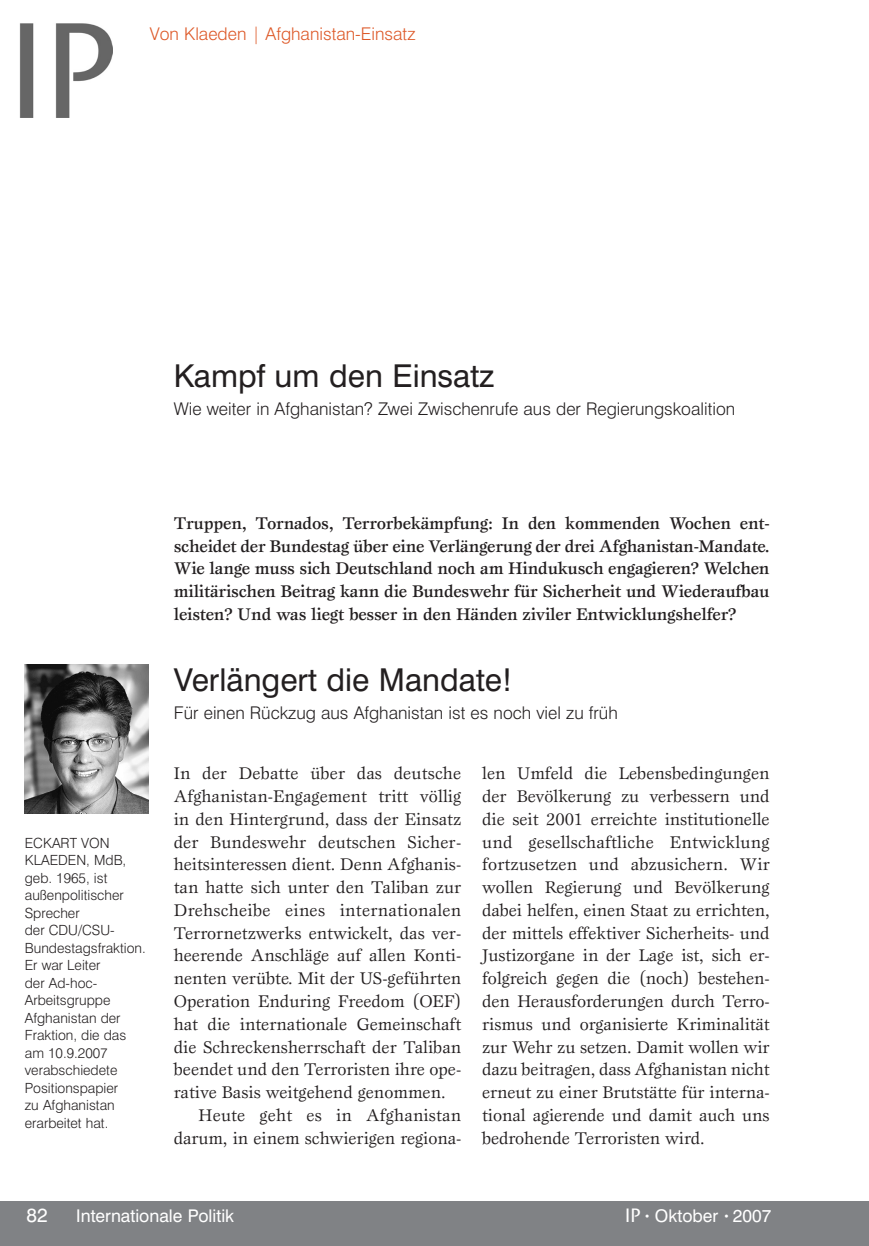
<style>
.page{position:relative;width:869px;height:1246px;background:#fff}
.page>*{position:absolute;margin:0;border:0;box-sizing:border-box;transform-origin:0 0}
.t1{font:31.5px "Swiss 721 BT";color:#231f20}
.t2{font:19.25px "Swiss 721 BT";color:#fff}
.t3{font:17.5px/22.8px "Esprit";color:#231f20;text-align:justify}
.t4{font:500 17.5px/22.8px "Esprit";letter-spacing:-.015em;color:#231f20;text-align:justify}
.t5{font:300 17.5px "Swiss 721 BT";color:#231f20}
.t6{font:17.5px "Swiss 721 BT";color:#fff}
.t7{font:300 17.5px "Swiss 721 BT";color:#dd5827}
.t8{font:300 14px/17.5px "Swiss 721 BT";color:#231f20}
.s1{font-family:"ITC Stone Sans";font-weight:500;font-size:19.25px}
.s2{font-size:10.5px}
</style>
<div class="page">
<div style="left:0;top:1200px;width:868px;height:45px;background:#808285"></div>
<hr style="left:868px;top:1200px;width:1px;height:45px;background:#808285">
<img style="left:20px;top:23px;width:93px;height:95px">
<img style="left:25px;top:664px;width:124px;height:149px">
<p class="t7" style="left:150px;top:23px;width:267px">Von Klaeden | Afghanistan-Einsatz</p>
<h1 class="t1" style="left:174px;top:357px;width:322px">Kampf um den Einsatz</h1>
<p class="t5" style="left:174px;top:398px;width:562px">Wie weiter in Afghanistan? Zwei Zwischenrufe aus der Regierungskoalition</p>
<p class="t4" style="left:174px;top:511px;width:597px">Truppen, Tornados, Terrorbekämpfung: In den kommenden Wochen ent&shy;scheidet der Bundestag über eine Verlängerung der drei Afghanistan-Mandate.<br>Wie lange muss sich Deutschland noch am Hindukusch engagieren? Welchen militärischen Beitrag kann die Bundeswehr für Sicherheit und Wiederaufbau leisten? Und was liegt besser in den Händen ziviler Entwicklungshelfer?</p>
<p class="t8" style="left:25px;top:833px;width:122px">ECKART VON<br>KLAEDEN, MdB, geb. 1965, ist außenpolitischer<br>Sprecher<br>der CDU/CSU-<br>Bundestagsfraktion.<br>Er war Leiter<br>der Ad-hoc-<br>Arbeitsgruppe<br>Afghanistan der<br>Fraktion, die das am 10.9.2007 verabschiedete<br>Positionspapier<br>zu Afghanistan erarbeitet hat.</p>
<h1 class="t1" style="left:174px;top:660px;width:340px">Verlängert die Mandate!</h1>
<p class="t5" style="left:174px;top:701px;width:445px">Für einen Rückzug aus Afghanistan ist es noch viel zu früh</p>
<p class="t3" style="left:174px;top:761px;width:289px">In der Debatte über das deutsche</p>
<p class="t3" style="left:174px;top:784px;width:289px">Afghanistan-Engagement tritt völlig</p>
<p class="t3" style="left:174px;top:807px;width:289px">in den Hintergrund, dass der Einsatz</p>
<p class="t3" style="left:174px;top:830px;width:289px">der Bundeswehr deutschen Sicher-</p>
<p class="t3" style="left:174px;top:852px;width:289px">heitsinteressen dient. Denn Afghanis-</p>
<p class="t3" style="left:174px;top:875px;width:289px">tan hatte sich unter den Taliban zur</p>
<p class="t3" style="left:174px;top:898px;width:289px">Drehscheibe eines internationalen</p>
<p class="t3" style="left:174px;top:921px;width:289px">Terrornetzwerks entwickelt, das ver-</p>
<p class="t3" style="left:174px;top:943px;width:289px">heerende Anschläge auf allen Konti-</p>
<p class="t3" style="left:174px;top:966px;width:289px">nenten verübte. Mit der US-geführten</p>
<p class="t3" style="left:174px;top:989px;width:289px">Operation Enduring Freedom (OEF)</p>
<p class="t3" style="left:174px;top:1012px;width:289px">hat die internationale Gemeinschaft</p>
<p class="t3" style="left:174px;top:1034px;width:289px">die Schreckensherrschaft der Taliban</p>
<p class="t3" style="left:174px;top:1057px;width:289px">beendet und den Terroristen ihre ope-</p>
<p class="t3" style="left:174px;top:1080px;width:273px">rative Basis weitgehend genommen.</p>
<p class="t3" style="left:198px;top:1103px;width:264px">Heute geht es in Afghanistan</p>
<p class="t3" style="left:174px;top:1125px;width:289px">darum, in einem schwierigen regiona-</p>
<p class="t3" style="left:482px;top:761px;width:289px">len Umfeld die Lebensbedingungen der Bevölkerung zu verbessern und die seit 2001 erreichte institutionelle und gesellschaftliche Entwicklung fortzusetzen und abzusichern. Wir wollen Regierung und Bevölkerung dabei helfen, einen Staat zu errichten, der mittels effektiver Sicherheits- und Justizorgane in der Lage ist, sich er&shy;folgreich gegen die (noch) bestehen&shy;den Herausforderungen durch Terro&shy;rismus und organisierte Kriminalität zur Wehr zu setzen. Damit wollen wir dazu beitragen, dass Afghanistan nicht erneut zu einer Brutstätte für interna&shy;tional agierende und damit auch uns bedrohende Terroristen wird.</p>
<p class="t2" style="left:27px;top:1202px;width:23px">82</p>
<p class="t6" style="left:76px;top:1204px;width:159px">Internationale Politik</p>
<p class="t6" style="left:625px;top:1204px;width:148px"><span class="s1">IP</span> <span class="s2">•</span> Oktober <span class="s2">•</span> 2007</p>
</div>
